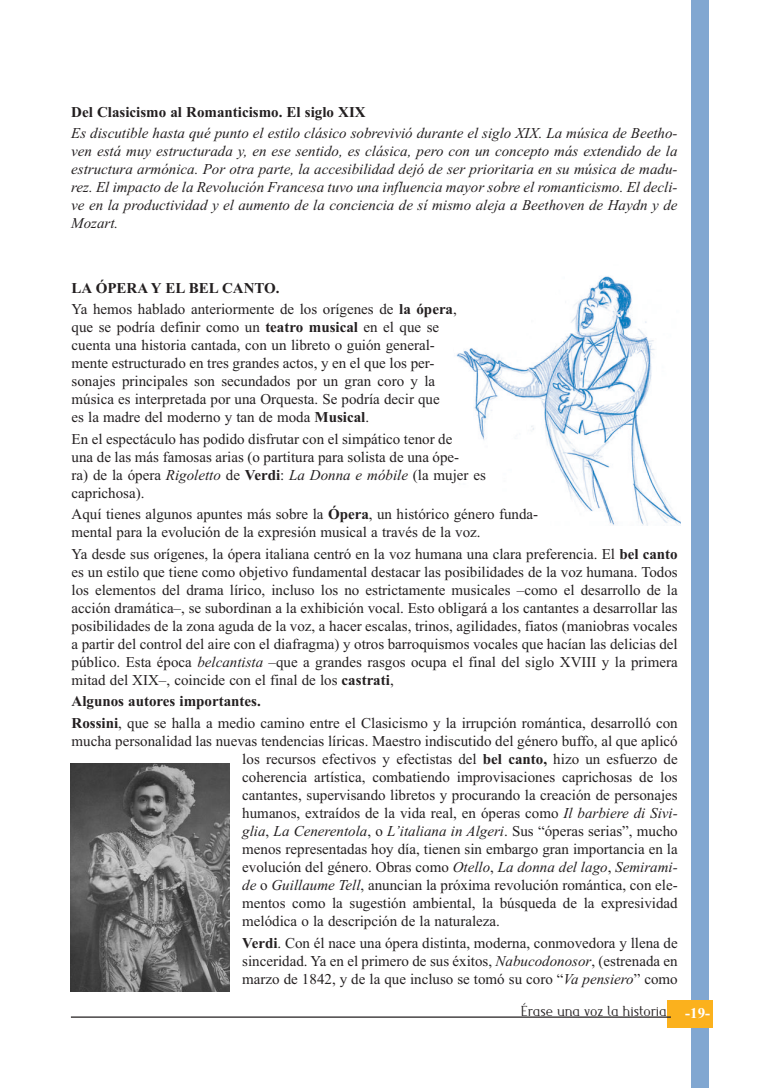
<style>
.page{position:relative;width:780px;height:1088px;background:#fff}
.page>*{position:absolute;margin:0;border:0;box-sizing:border-box;transform-origin:0 0}
.t1{font:15px/18px "Times New Roman";color:#231f20}
.t2{font:italic 15px/18px "Times New Roman";color:#231f20;text-align:justify}
.t3{font:700 15px "Times New Roman";color:#231f20}
.t4{font:300 15px "Maverick";color:#231f20}
.s1{font-weight:700}
.s2{font-style:italic}
.s3{font-family:"Times New Roman";font-weight:700;color:#fff}
</style>
<div class="page">
<img style="left:456px;top:276px;width:225px;height:250px">
<div style="left:691px;top:0;width:18px;height:1088px;background:#81a7d1"></div>
<div style="left:667px;top:1000px;width:46px;height:28px;background:#fbb11d"></div>
<hr style="left:71px;top:1016px;width:600px;height:2px;background:#231f20">
<img style="left:71px;top:764px;width:159px;height:228px">
<p class="t3" style="left:71px;top:101px;width:296px">Del Clasicismo al Romanticismo. El siglo XIX</p>
<p class="t2" style="left:71px;top:124px;width:607px">Es discutible hasta qué punto el estilo clásico sobrevivió durante el siglo XIX. La música de Beetho&shy;ven está muy estructurada y, en ese sentido, es clásica, pero con un concepto más extendido de la estructura armónica. Por otra parte, la accesibilidad dejó de ser prioritaria en su música de madu&shy;rez. El impacto de la Revolución Francesa tuvo una influencia mayor sobre el romanticismo. El decli&shy;ve en la productividad y el aumento de la conciencia de sí mismo aleja a Beethoven de Haydn y de Mozart.</p>
<p class="t1" style="left:71px;top:277px;width:387px;line-height:21.5px"><span class="s1">LA ÓPERA Y EL BEL CANTO.<br></span>Ya hemos hablado anteriormente de los orígenes de <span class="s1">la ópera</span>,</p>
<p class="t1" style="left:71px;top:318px;width:370px">que se podría definir como un <span class="s1">teatro musical</span> en el que se cuenta una historia cantada, con un libreto o guión general&shy;mente estructurado en tres grandes actos, y en el que los per&shy;sonajes principales son secundados por un gran coro y la música es interpretada por una Orquesta. Se podría decir que es la madre del moderno y tan de moda <span class="s1">Musical</span>.</p>
<p class="t1" style="left:71px;top:430px;width:416px">En el espectáculo has podido disfrutar con el simpático tenor de<br>una de las más famosas arias (o partitura para solista de una ópe-<br>ra) de la ópera <span class="s2">Rigoletto</span> de <span class="s1">Verdi</span>: <span class="s2">La Donna e móbile</span> (la mujer es caprichosa).</p>
<p class="t1" style="left:71px;top:505px;width:468px">Aquí tienes algunos apuntes más sobre la <span class="s1">Ópera</span>, un histórico género funda&shy;mental para la evolución de la expresión musical a través de la voz.</p>
<p class="t1" style="left:71px;top:545px;width:607px;text-align:justify">Ya desde sus orígenes, la ópera italiana centró en la voz humana una clara preferencia. El <span class="s1">bel canto </span>es un estilo que tiene como objetivo fundamental destacar las posibilidades de la voz humana. Todos los elementos del drama lírico, incluso los no estrictamente musicales –como el desarrollo de la acción dramática–, se subordinan a la exhibición vocal. Esto obligará a los cantantes a desarrollar las posibilidades de la zona aguda de la voz, a hacer escalas, trinos, agilidades, fiatos (maniobras vocales a partir del control del aire con el diafragma) y otros barroquismos vocales que hacían las delicias del público. Esta época <span class="s2">belcantista</span> –que a grandes rasgos ocupa el final del siglo XVIII y la primera mitad del XIX–, coincide con el final de los <span class="s1">castrati</span>,</p>
<p class="t1" style="left:71px;top:690px;width:607px;line-height:21.8px"><span class="s1">Algunos autores importantes.<br>Rossini</span>, que se halla a medio camino entre el Clasicismo y la irrupción romántica, desarrolló con</p>
<p class="t1" style="left:242px;top:732px;width:437px;text-align:justify;text-indent:-171px">mucha personalidad las nuevas tendencias líricas. Maestro indiscutido del género buffo, al que aplicó los recursos efectivos y efectistas del <span class="s1">bel canto,</span> hizo un esfuerzo de coherencia artística, combatiendo improvisaciones caprichosas de los cantantes, supervisando libretos y procurando la creación de personajes humanos, extraídos de la vida real, en óperas como <span class="s2">Il barbiere di Sivi&shy;glia</span>, <span class="s2">La Cenerentola</span>, o <span class="s2">L’italiana in Algeri</span>. Sus “óperas serias”, mucho menos representadas hoy día, tienen sin embargo gran importancia en la evolución del género. Obras como <span class="s2">Otello</span>, <span class="s2">La donna del lago</span>, <span class="s2">Semirami&shy;de</span> o <span class="s2">Guillaume Tell</span>, anuncian la próxima revolución romántica, con ele&shy;mentos como la sugestión ambiental, la búsqueda de la expresividad melódica o la descripción de la naturaleza.</p>
<p class="t1" style="left:242px;top:933px;width:437px;text-align:justify"><span class="s1">Verdi</span>. Con él nace una ópera distinta, moderna, conmovedora y llena de sinceridad. Ya en el primero de sus éxitos, <span class="s2">Nabucodonosor</span>, (estrenada en marzo de 1842, y de la que incluso se tomó su coro “<span class="s2">Va pensiero</span>” como</p>
<p class="t4" style="left:520px;top:1002px;width:191px">Érase una voz la historia <span class="s3">-19-</span></p>
</div>
